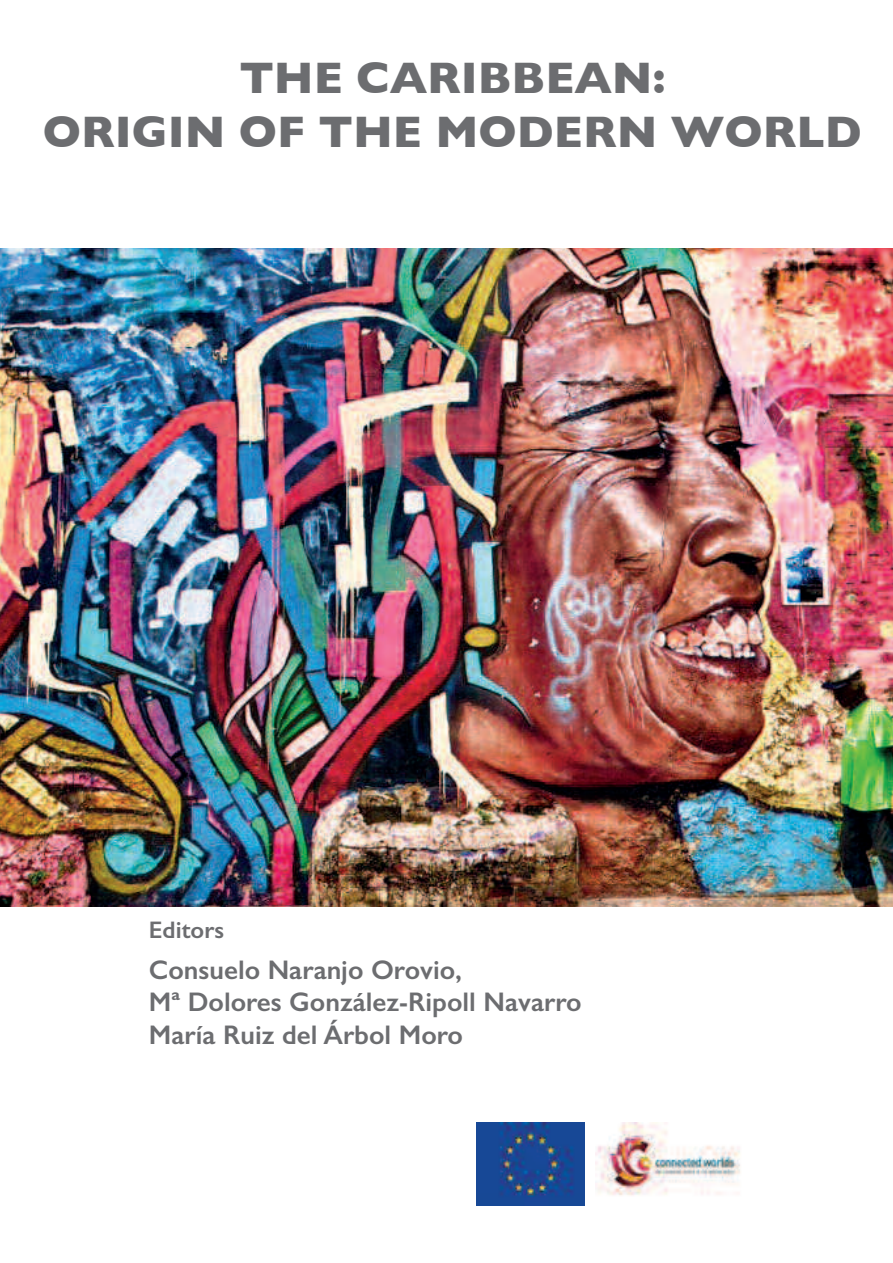
<style>
.page{position:relative;width:893px;height:1263px;background:#fff}
.page>*{position:absolute;margin:0;border:0;box-sizing:border-box;transform-origin:0 0}
.t1{font:700 45px/54px "Gill Sans";color:#6c6d70;text-align:center}
.t2{font:600 27px/32.4px "Gill Sans";color:#6c6d70}
.t3{font:600 24px "Gill Sans";color:#6c6d70}
</style>
<div class="page">
<img style="left:0;top:249px;width:892px;height:657px">
<img style="left:476px;top:1123px;width:108px;height:82px">
<img style="left:595px;top:1123px;width:145px;height:73px">
<h1 class="t1" style="left:43px;top:50px;width:820px">THE CARIBBEAN:<br>ORIGIN OF THE MODERN WORLD</h1>
<p class="t3" style="left:149px;top:915px;width:77px">Editors</p>
<p class="t2" style="left:149px;top:953px;width:434px">Consuelo Naranjo Orovio,<br>Mª Dolores González-Ripoll Navarro<br>María Ruiz del Árbol Moro</p>
</div>
